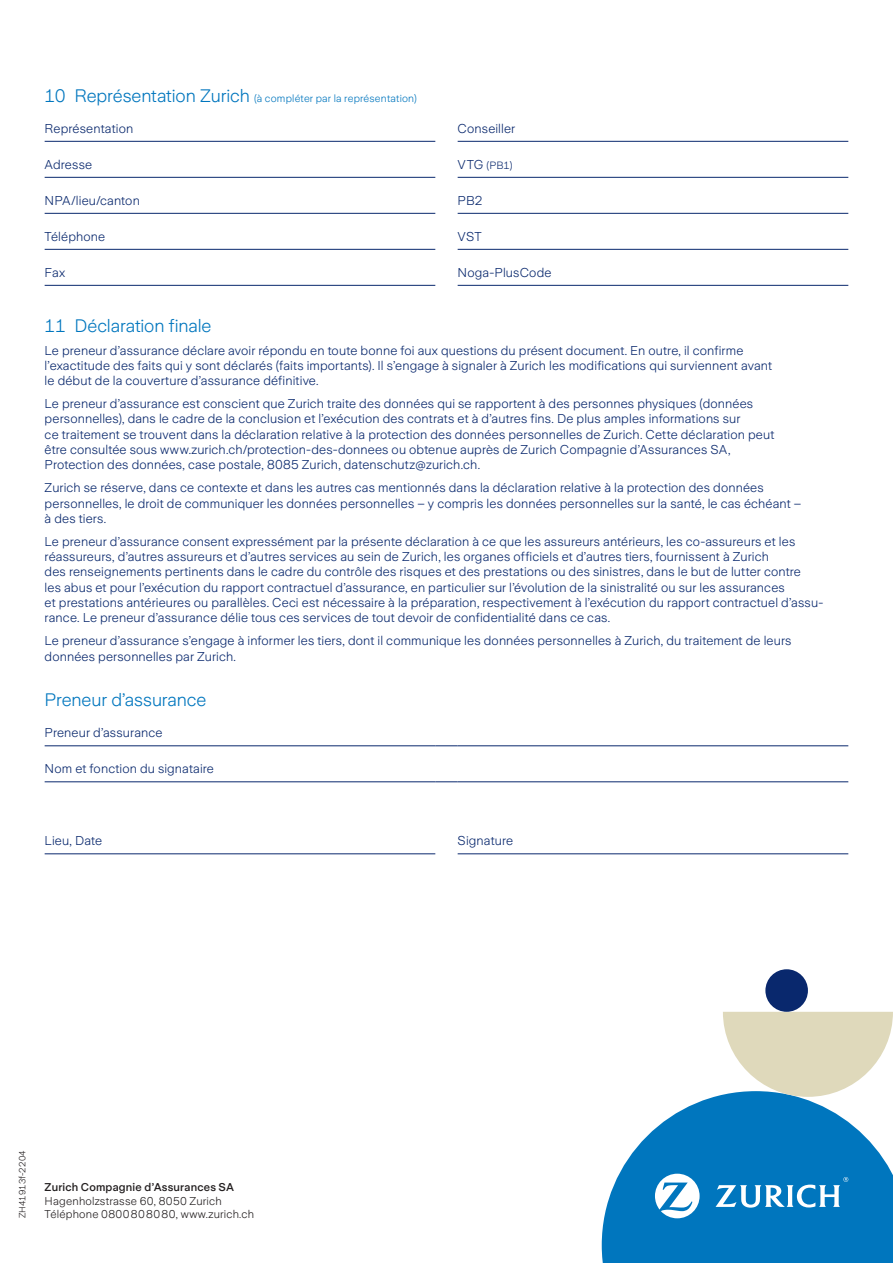
<style>
.page{position:relative;width:893px;height:1263px;background:#fff}
.page>*{position:absolute;margin:0;border:0;box-sizing:border-box;transform-origin:0 0}
.t1{font:300 18px "Zurich Sans";letter-spacing:-.005em;color:#0076be}
.t2{font:300 12.75px/15.3px "Zurich Sans";letter-spacing:.01em;color:#09286d}
.t3{font:300 11.25px "Zurich Sans";letter-spacing:.015em;color:#231f20}
.t4{font:500 11.25px "Zurich Sans";letter-spacing:.015em;color:#231f20}
.t5{font:300 10.5px "Zurich Sans";letter-spacing:.02em;color:#0076be}
.t6{font:300 10.5px "Zurich Sans";color:#09286d}
.t7{font:300 9px "Zurich Sans";letter-spacing:.02em;color:#231f20}
.s1{font-size:18px}
.s2{font-size:12.75px}
</style>
<div class="page">
<hr style="left:45px;top:141px;width:390px;height:1px;background:#09286d">
<hr style="left:45px;top:177px;width:390px;height:1px;background:#09286d">
<hr style="left:45px;top:213px;width:390px;height:1px;background:#09286d">
<hr style="left:45px;top:249px;width:390px;height:1px;background:#09286d">
<hr style="left:45px;top:285px;width:390px;height:1px;background:#09286d">
<hr style="left:458px;top:141px;width:390px;height:1px;background:#09286d">
<hr style="left:458px;top:177px;width:390px;height:1px;background:#09286d">
<hr style="left:458px;top:213px;width:390px;height:1px;background:#09286d">
<hr style="left:458px;top:249px;width:390px;height:1px;background:#09286d">
<hr style="left:458px;top:285px;width:390px;height:1px;background:#09286d">
<hr style="left:45px;top:745px;width:390px;height:1px;background:#09286d">
<hr style="left:45px;top:781px;width:390px;height:1px;background:#09286d">
<hr style="left:45px;top:853px;width:390px;height:1px;background:#09286d">
<hr style="left:458px;top:853px;width:390px;height:1px;background:#09286d">
<hr style="left:458px;top:745px;width:390px;height:1px;background:#09286d">
<hr style="left:458px;top:781px;width:390px;height:1px;background:#09286d">
<svg style="left:435px;top:745px;width:23px;height:1px"></svg>
<svg style="left:435px;top:781px;width:23px;height:1px"></svg>
<svg style="left:602px;top:1094px;width:291px;height:169px;fill:#0076be"></svg>
<svg style="left:723px;top:1012px;width:170px;height:85px"></svg>
<div style="left:765px;top:969px;width:43px;height:43px;background:#09286d;border-radius:50%"></div>
<svg style="left:655px;top:1174px;width:45px;height:44px"></svg>
<svg style="left:715px;top:1177px;width:133px;height:30px"></svg>
<p class="t5" style="left:45px;top:93px;width:374px"><span class="s1">10 Représentation Zurich</span> (à compléter par la représentation)</p>
<p class="t2" style="left:45px;top:121px;width:90px">Représentation</p>
<p class="t2" style="left:458px;top:121px;width:59px">Conseiller</p>
<p class="t2" style="left:45px;top:157px;width:49px">Adresse</p>
<p class="t6" style="left:458px;top:159px;width:56px"><span class="s2">VTG</span> (PB1)</p>
<p class="t2" style="left:45px;top:193px;width:97px">NPA/lieu/canton</p>
<p class="t2" style="left:458px;top:193px;width:26px">PB2</p>
<p class="t2" style="left:45px;top:229px;width:62px">Téléphone</p>
<p class="t2" style="left:458px;top:229px;width:26px">VST</p>
<p class="t2" style="left:45px;top:265px;width:22px">Fax</p>
<p class="t2" style="left:458px;top:265px;width:95px">Noga-PlusCode</p>
<h1 class="t1" style="left:45px;top:316px;width:168px">11 Déclaration finale</h1>
<p class="t2" style="left:45px;top:343px;width:729px">Le preneur d’assurance déclare avoir répondu en toute bonne foi aux questions du présent document. En outre, il confirme l’exactitude des faits qui y sont déclarés (faits importants). Il s’engage à signaler à Zurich les modifications qui surviennent avant le début de la couverture d’assurance définitive.</p>
<p class="t2" style="left:45px;top:396px;width:731px">Le preneur d’assurance est conscient que Zurich traite des données qui se rapportent à des personnes physiques (données personnelles), dans le cadre de la conclusion et l’exécution des contrats et à d’autres fins. De plus amples informations sur<br>ce traitement se trouvent dans la déclaration relative à la protection des données personnelles de Zurich. Cette déclaration peut être consultée sous www.zurich.ch/protection-des-donnees ou obtenue auprès de Zurich Compagnie d’Assurances SA, Protection des données, case postale, 8085 Zurich, datenschutz@zurich.ch.</p>
<p class="t2" style="left:45px;top:480px;width:758px">Zurich se réserve, dans ce contexte et dans les autres cas mentionnés dans la déclaration relative à la protection des données personnelles, le droit de communiquer les données personnelles – y compris les données personnelles sur la santé, le cas échéant – à des tiers.</p>
<p class="t2" style="left:45px;top:534px;width:780px">Le preneur d’assurance consent expressément par la présente déclaration à ce que les assureurs antérieurs, les co-assureurs et les réassureurs, d’autres assureurs et d’autres services au sein de Zurich, les organes officiels et d’autres tiers, fournissent à Zurich<br>des renseignements pertinents dans le cadre du contrôle des risques et des prestations ou des sinistres, dans le but de lutter contre<br>les abus et pour l’exécution du rapport contractuel d’assurance, en particulier sur l’évolution de la sinistralité ou sur les assurances<br>et prestations antérieures ou parallèles. Ceci est nécessaire à la préparation, respectivement à l’exécution du rapport contractuel d’assu&shy;rance. Le preneur d’assurance délie tous ces services de tout devoir de confidentialité dans ce cas.</p>
<p class="t2" style="left:45px;top:633px;width:748px">Le preneur d’assurance s’engage à informer les tiers, dont il communique les données personnelles à Zurich, du traitement de leurs données personnelles par Zurich.</p>
<h1 class="t1" style="left:45px;top:690px;width:163px">Preneur d’assurance</h1>
<p class="t2" style="left:45px;top:725px;width:119px">Preneur d’assurance</p>
<p class="t2" style="left:45px;top:761px;width:171px">Nom et fonction du signataire</p>
<p class="t2" style="left:45px;top:833px;width:59px">Lieu, Date</p>
<p class="t2" style="left:458px;top:833px;width:57px">Signature</p>
<p class="t7" style="left:17px;top:1218px;width:70px;rotate:-90deg">ZH41913f-2204</p>
<p class="t4" style="left:45px;top:1181px;width:191px">Zurich Compagnie d’Assurances SA</p>
<p class="t3" style="left:45px;top:1195px;width:179px">Hagenholzstrasse 60, 8050 Zurich</p>
<p class="t3" style="left:45px;top:1208px;width:211px">Téléphone 0800808080, www.zurich.ch</p>
</div>
